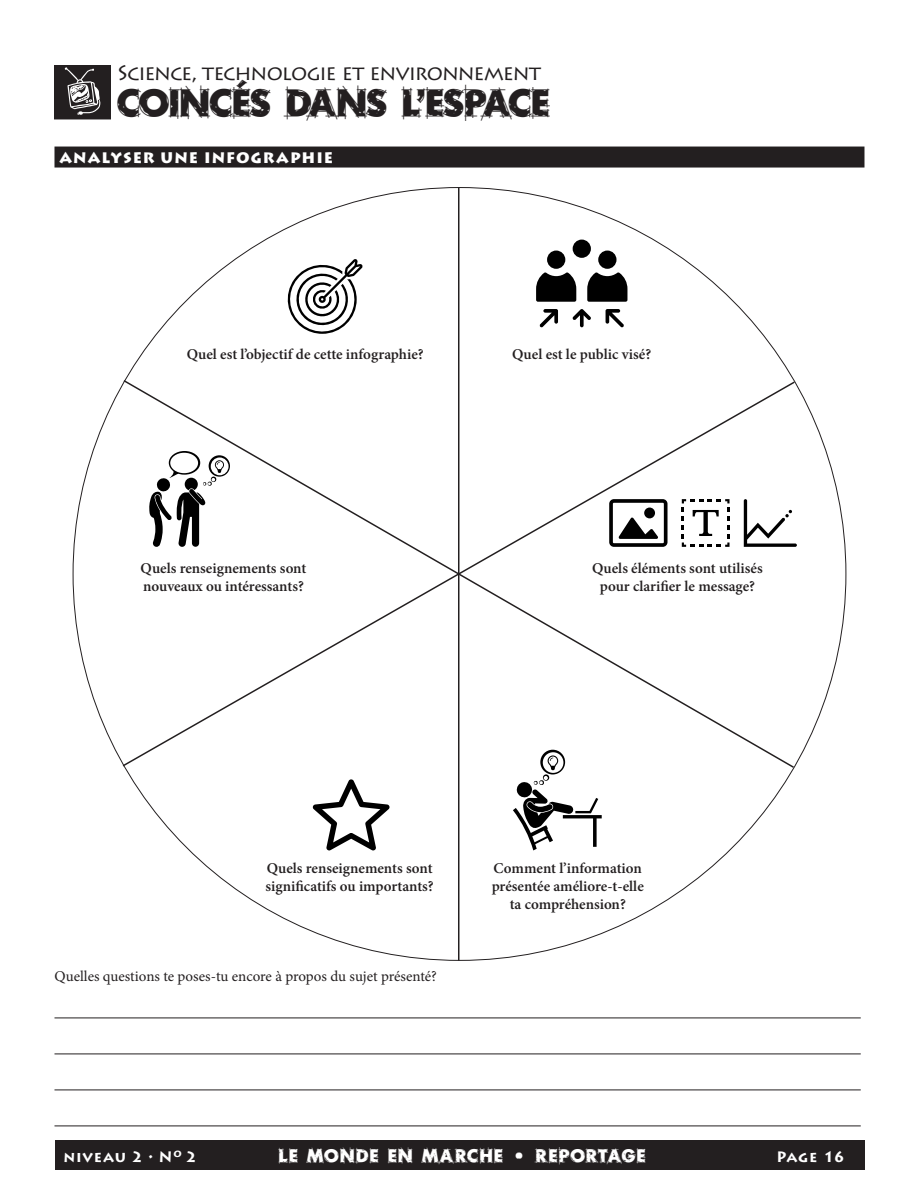
<style>
.page{position:relative;width:918px;height:1188px;background:#fff}
.page>*{position:absolute;margin:0;border:0;box-sizing:border-box;transform-origin:0 0}
.t1{font:37.5px "Rough Draft";letter-spacing:-.025em;color:#231f20}
.t2{font:21px "Lithos Pro";letter-spacing:-.05em;color:#231f20}
.t3{font:18px "Rough Draft";letter-spacing:.055em;color:#fff}
.Text_basic{font:600 15px/18px "Minion Pro";color:#231f20;text-align:center}
.Text_basic-2{font:15px "Minion Pro";color:#231f20}
.Subheader_black_bar{font:900 15px "Lithos Pro";letter-spacing:.065em;color:#fff}
.t4{font:700 15px "Lithos Pro";letter-spacing:.045em;color:#fff}
</style>
<div class="page">
<div style="left:54px;top:65px;width:57px;height:54px;background:#231f20"></div>
<svg style="left:65px;top:67px;width:35px;height:48px"></svg>
<div style="left:55px;top:1140px;width:810px;height:30px;background:#231f20"></div>
<div style="left:54px;top:147px;width:810px;height:21px;background:#231f20"></div>
<hr style="left:54px;top:1018px;width:807px;height:1px;background:#231f20">
<hr style="left:54px;top:1054px;width:807px;height:1px;background:#231f20">
<hr style="left:54px;top:1090px;width:807px;height:1px;background:#231f20">
<hr style="left:54px;top:1126px;width:807px;height:1px;background:#231f20">
<hr style="left:458px;top:187px;width:1px;height:774px;background:#231f20">
<svg style="left:122px;top:379px;width:674px;height:390px"></svg>
<div style="left:547px;top:251px;width:18px;height:18px;background:#000;border-radius:50%"></div>
<svg style="left:536px;top:272px;width:40px;height:30px"></svg>
<div style="left:598px;top:251px;width:19px;height:18px;background:#000;border-radius:50%"></div>
<svg style="left:587px;top:272px;width:40px;height:30px"></svg>
<div style="left:573px;top:240px;width:18px;height:18px;background:#000;border-radius:50%"></div>
<svg style="left:572px;top:309px;width:19px;height:18px"></svg>
<svg style="left:540px;top:309px;width:18px;height:18px"></svg>
<svg style="left:606px;top:309px;width:18px;height:18px"></svg>
<svg style="left:682px;top:499px;width:48px;height:48px"></svg>
<svg style="left:744px;top:499px;width:53px;height:48px"></svg>
<svg style="left:609px;top:499px;width:59px;height:48px"></svg>
<div style="left:644px;top:508px;width:11px;height:10px;background:#000;border-radius:50%"></div>
<svg style="left:513px;top:750px;width:89px;height:100px"></svg>
<svg style="left:313px;top:779px;width:77px;height:72px"></svg>
<svg style="left:149px;top:451px;width:81px;height:96px"></svg>
<svg style="left:287px;top:259px;width:76px;height:75px"></svg>
<p class="t2" style="left:117px;top:61px;width:426px">SCIENCE, TECHNOLOGIE ET ENVIRONNEMENT</p>
<p class="t1" style="left:117px;top:79px;width:434px">COINCÉS DANS L’ESPACE</p>
<p class="Subheader_black_bar" style="left:59px;top:148px;width:275px">ANALYSER UNE INFOGRAPHIE</p>
<p class="Text_basic" style="left:187px;top:345px;width:238px">Quel est l’objectif de cette infographie?</p>
<p class="Text_basic" style="left:141px;top:559px;width:167px;text-align:left">Quels renseignements sont nouveaux ou intéressants?</p>
<p class="Text_basic" style="left:512px;top:345px;width:141px">Quel est le public visé?</p>
<p class="Text_basic" style="left:592px;top:559px;width:172px">Quels éléments sont utilisés pour clarifier le message?</p>
<p class="Text_basic" style="left:266px;top:859px;width:170px;text-align:left">Quels renseignements sont significatifs ou importants?</p>
<p class="Text_basic-2" style="left:54px;top:966px;width:384px">Quelles questions te poses-tu encore à propos du sujet présenté?</p>
<p class="Text_basic" style="left:492px;top:859px;width:154px">Comment l’information présentée améliore-t-elle ta compréhension?</p>
<p class="t4" style="left:64px;top:1148px;width:135px">niveau 2 • N<sup>o</sup> 2</p>
<p class="t3" style="left:279px;top:1144px;width:368px">LE MONDE EN MARCHE • REPORTAGE</p>
<p class="t4" style="left:776px;top:1148px;width:70px">Page 16</p>
</div>
